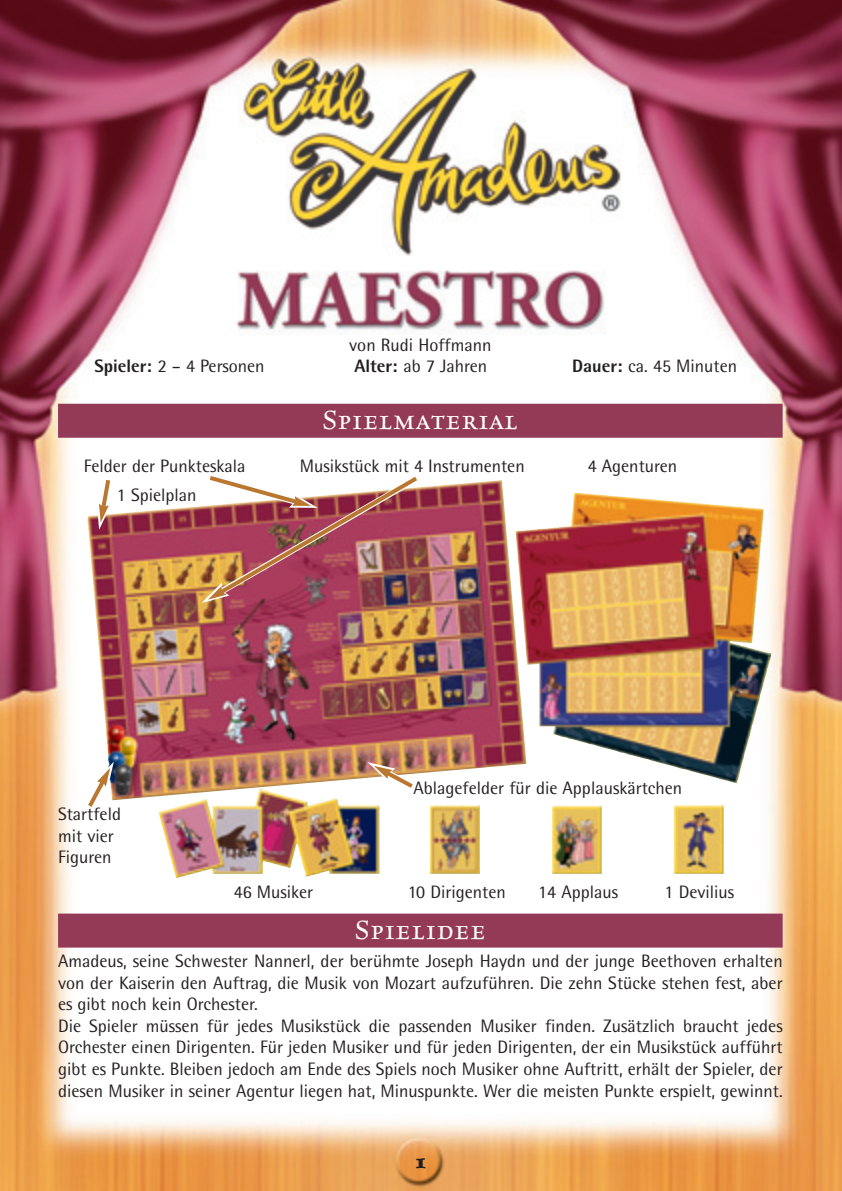
<style>
.page{position:relative;width:842px;height:1191px;background:#fff}
.page>*{position:absolute;margin:0;border:0;box-sizing:border-box;transform-origin:0 0}
.t1{font:30px "Celestia Antiqua SC";color:#fff}
.t2{font:700 22px "Celestia Antiqua";color:#231f20}
.t3{font:18px/21.6px "AT Rotis Semi Sans";color:#231f20}
.s1{font-weight:800}
</style>
<div class="page">
<img style="left:0;top:0;width:842px;height:1191px">
<p class="t3" style="left:349px;top:335px;width:144px">von Rudi Hoffmann</p>
<p class="t3" style="left:94px;top:357px;width:171px"><span class="s1">Spieler:</span> 2 – 4 Personen</p>
<p class="t3" style="left:355px;top:357px;width:134px"><span class="s1">Alter:</span> ab 7 Jahren</p>
<p class="t3" style="left:572px;top:357px;width:167px"><span class="s1">Dauer:</span> ca. 45 Minuten</p>
<h1 class="t1" style="left:322px;top:401px;width:197px">Spielmaterial</h1>
<p class="t3" style="left:84px;top:457px;width:163px">Felder der Punkteskala</p>
<p class="t3" style="left:300px;top:457px;width:227px">Musikstück mit 4 Instrumenten</p>
<p class="t3" style="left:588px;top:457px;width:91px">4 Agenturen</p>
<p class="t3" style="left:117px;top:485px;width:81px">1 Spielplan</p>
<p class="t3" style="left:58px;top:804px;width:64px">Startfeld mit vier<br>Figuren</p>
<p class="t3" style="left:413px;top:779px;width:270px">Ablagefelder für die Applauskärtchen</p>
<p class="t3" style="left:234px;top:883px;width:81px">46 Musiker</p>
<p class="t3" style="left:408px;top:883px;width:99px">10 Dirigenten</p>
<p class="t3" style="left:538px;top:883px;width:81px">14 Applaus</p>
<p class="t3" style="left:665px;top:883px;width:71px">1 Devilius</p>
<h1 class="t1" style="left:355px;top:911px;width:132px">Spielidee</h1>
<p class="t3" style="left:58px;top:951px;width:726px">Amadeus, seine Schwester Nannerl, der berühmte Joseph Haydn und der junge Beethoven erhalten von der Kaiserin den Auftrag, die Musik von Mozart aufzuführen. Die zehn Stücke stehen fest, aber es gibt noch kein Orchester.<br>Die Spieler müssen für jedes Musikstück die passenden Musiker finden. Zusätzlich braucht jedes Orchester einen Dirigenten. Für jeden Musiker und für jeden Dirigenten, der ein Musikstück aufführt gibt es Punkte. Bleiben jedoch am Ende des Spiels noch Musiker ohne Auftritt, erhält der Spieler, der diesen Musiker in seiner Agentur liegen hat, Minuspunkte. Wer die meisten Punkte erspielt, gewinnt.</p>
<p class="t2" style="left:414px;top:1151px;width:14px">1</p>
</div>
